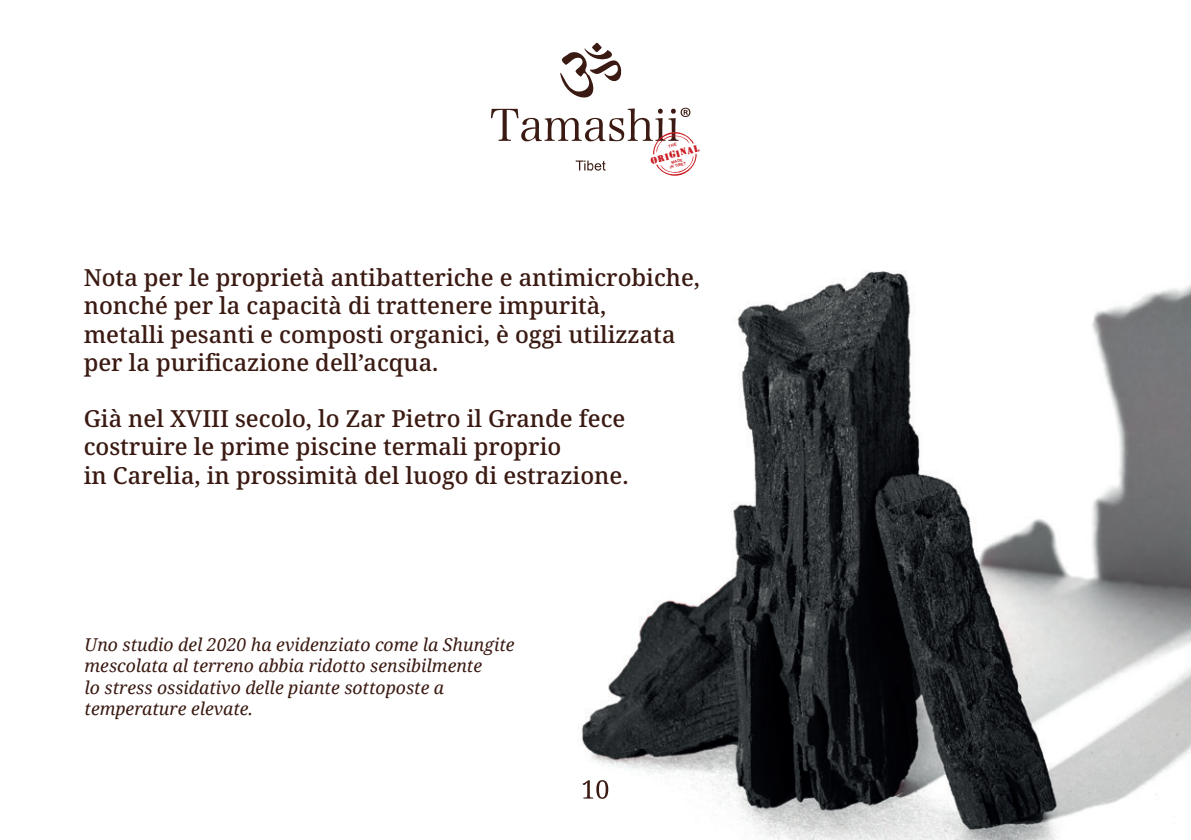
<style>
.page{position:relative;width:1191px;height:840px;background:#fff}
.page>*{position:absolute;margin:0;border:0;box-sizing:border-box;transform-origin:0 0}
.t1{font:23.6px/28px "Noto Serif Tibetan";color:#3a1a12}
.t2{font:italic 17.6px/21.2px "Noto Serif";color:#3a1a12}
.t3{font:6.8px "Wartorn";color:#ca2026}
</style>
<div class="page">
<img style="left:578px;top:153px;width:613px;height:686px">
<svg style="left:582px;top:779px;width:26px;height:19px"></svg>
<svg style="left:491px;top:42px;width:205px;height:140px"></svg>
<p class="t3" style="left:649px;top:156px;width:52px;rotate:-15deg">ORIGINAL</p>
<p class="t1" style="left:84px;top:264px;width:618px">Nota per le proprietà antibatteriche e antimicrobiche, nonché per la capacità di trattenere impurità,<br>metalli pesanti e composti organici, è oggi utilizzata per la purificazione dell’acqua.</p>
<p class="t1" style="left:84px;top:405px;width:546px">Già nel XVIII secolo, lo Zar Pietro il Grande fece costruire le prime piscine termali proprio<br>in Carelia, in prossimità del luogo di estrazione.</p>
<p class="t2" style="left:84px;top:633px;width:431px">Uno studio del 2020 ha evidenziato come la Shungite mescolata al terreno abbia ridotto sensibilmente<br>lo stress ossidativo delle piante sottoposte a temperature elevate.</p>
</div>
